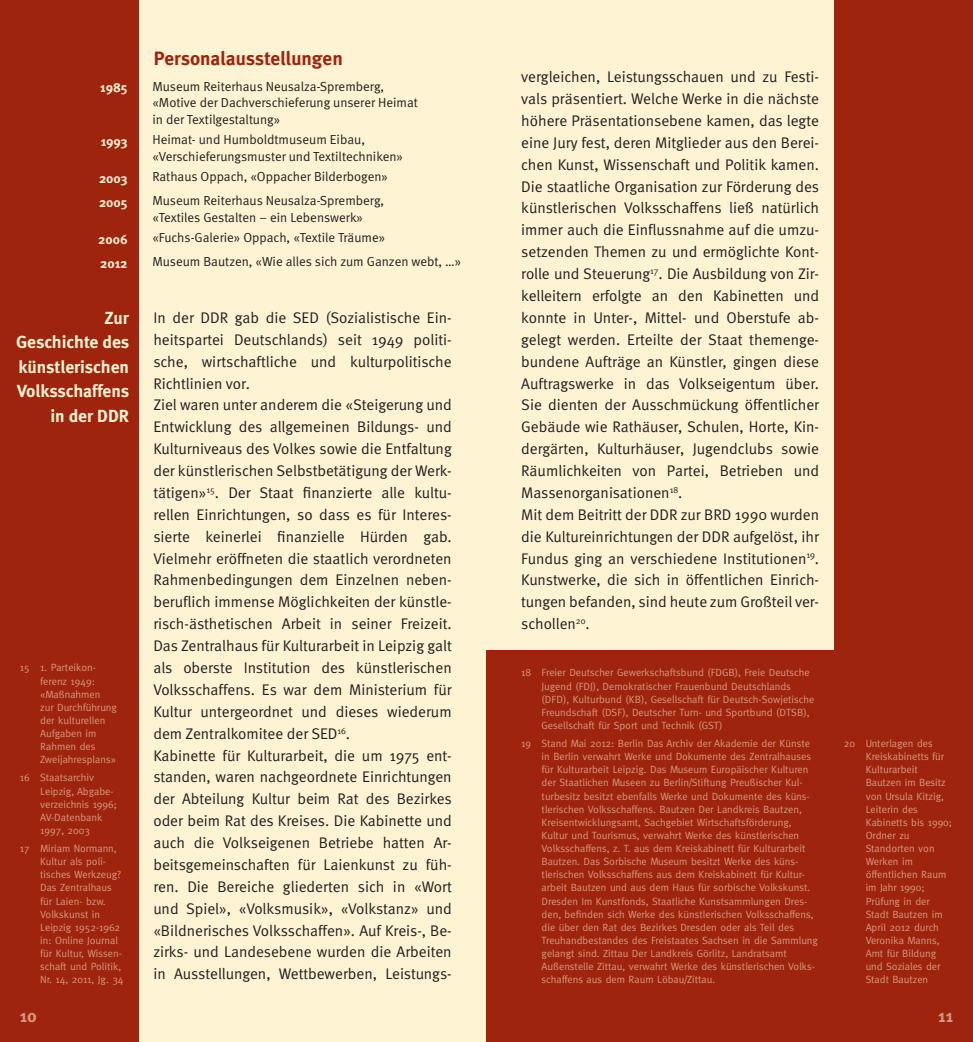
<style>
.page{position:relative;width:973px;height:1042px;background:#fff}
.page>*{position:absolute;margin:0;border:0;box-sizing:border-box;transform-origin:0 0}
.t1{font:700 19.25px "Meta Plus";letter-spacing:-.005em;color:#9e240d}
.t2{font:700 17.5px/24.5px "Meta";letter-spacing:-.005em;color:#fef3d2;text-align:right}
.t3{font:700 17.5px "Meta";color:#d5987e}
.t4{font:15.4px/21.9px "Meta Normal";color:#231f20}
.t5{font:13.12px/16.6px "Meta Normal";color:#231f20}
.t6{font:700 13.12px "Meta";color:#fef3d2}
.t7{font:10.5px/13.1px "Meta";color:#d5987e}
</style>
<div class="page">
<div style="left:0;top:0;width:972px;height:1042px;background:#fef3d2"></div>
<div style="left:0;top:0;width:139px;height:1042px;background:#9e240d"></div>
<div style="left:833px;top:0;width:139px;height:1042px;background:#9e240d"></div>
<div style="left:486px;top:650px;width:486px;height:392px;background:#9e240d"></div>
<p class="t1" style="left:153px;top:47px;width:191px">Personalausstellungen</p>
<p class="t6" style="left:100px;top:80px;width:29px">1985</p>
<p class="t5" style="left:152px;top:77px;width:267px">Museum Reiterhaus Neusalza-Spremberg, «Motive der Dachverschieferung unserer Heimat in der Textilgestaltung»</p>
<p class="t6" style="left:101px;top:134px;width:28px">1993</p>
<p class="t5" style="left:152px;top:131px;width:252px">Heimat- und Humboldtmuseum Eibau, «Verschieferungsmuster und Textiltechniken»</p>
<p class="t6" style="left:99px;top:170px;width:30px">2003</p>
<p class="t5" style="left:152px;top:168px;width:237px">Rathaus Oppach, «Oppacher Bilderbogen»</p>
<p class="t6" style="left:99px;top:195px;width:30px">2005</p>
<p class="t5" style="left:152px;top:192px;width:233px">Museum Reiterhaus Neusalza-Spremberg, «Textiles Gestalten – ein Lebenswerk»</p>
<p class="t6" style="left:98px;top:232px;width:31px">2006</p>
<p class="t5" style="left:152px;top:229px;width:234px">«Fuchs-Galerie» Oppach, «Textile Träume»</p>
<p class="t6" style="left:100px;top:256px;width:29px">2012</p>
<p class="t5" style="left:152px;top:253px;width:310px">Museum Bautzen, «Wie alles sich zum Ganzen webt, …»</p>
<p class="t2" style="left:16px;top:305px;width:115px">Zur<br>Geschichte des künstlerischen<br>Volksschaffens in der DDR</p>
<p class="t7" style="left:40px;top:661px;width:78px;text-indent:-20px">15 1. Parteikon&shy;ferenz 1949: «Maßnahmen<br>zur Durchführung der kulturellen<br>Aufgaben im<br>Rahmen des<br>Zweijahresplans»</p>
<p class="t7" style="left:40px;top:771px;width:78px;text-indent:-20px">16 Staatsarchiv<br>Leipzig, Abgabe&shy;verzeichnis 1996;<br>AV-Datenbank<br>1997, 2003</p>
<p class="t7" style="left:40px;top:842px;width:85px;text-indent:-20px">17 Miriam Normann,<br>Kultur als poli&shy;tisches Werkzeug?<br>Das Zentralhaus für Laien- bzw.<br>Volkskunst in<br>Leipzig 1952-1962 in: Online Journal für Kultur, Wissen&shy;schaft und Politik,<br>Nr. 14, 2011, Jg. 34</p>
<p class="t3" style="left:20px;top:1005px;width:19px">10</p>
<p class="t4" style="left:153px;top:306px;width:300px">In der DDR gab die SED (Sozialistische Ein&shy;heitspartei Deutschlands) seit 1949 politi&shy;sche, wirtschaftliche und kulturpolitische Richtlinien vor.<br>Ziel waren unter anderem die «Steigerung und Entwicklung des allgemeinen Bildungs- und Kulturniveaus des Volkes sowie die Entfaltung der künstlerischen Selbstbetätigung der Werk&shy;tätigen»<sup>15</sup>. Der Staat finanzierte alle kultu&shy;rellen Einrichtungen, so dass es für Interes&shy;sierte keinerlei finanzielle Hürden gab.<br>Vielmehr eröffneten die staatlich verordneten Rahmenbedingungen dem Einzelnen neben&shy;beruflich immense Möglichkeiten der künstle&shy;risch-ästhetischen Arbeit in seiner Freizeit.<br>Das Zentralhaus für Kulturarbeit in Leipzig galt als oberste Institution des künstlerischen Volksschaffens. Es war dem Ministerium für Kultur untergeordnet und dieses wiederum dem Zentralkomitee der SED<sup>16</sup>.<br>Kabinette für Kulturarbeit, die um 1975 ent&shy;standen, waren nachgeordnete Einrichtungen der Abteilung Kultur beim Rat des Bezirkes oder beim Rat des Kreises. Die Kabinette und auch die Volkseigenen Betriebe hatten Ar&shy;beitsgemeinschaften für Laienkunst zu füh&shy;ren. Die Bereiche gliederten sich in «Wort und Spiel», «Volksmusik», «Volkstanz» und «Bildnerisches Volksschaffen». Auf Kreis-, Be&shy;zirks- und Landesebene wurden die Arbeiten in Ausstellungen, Wettbewerben, Leistungs-</p>
<p class="t4" style="left:521px;top:66px;width:299px">vergleichen, Leistungsschauen und zu Festi&shy;vals präsentiert. Welche Werke in die nächste höhere Präsentationsebene kamen, das legte eine Jury fest, deren Mitglieder aus den Berei&shy;chen Kunst, Wissenschaft und Politik kamen.<br>Die staatliche Organisation zur Förderung des künstlerischen Volksschaffens ließ natürlich immer auch die Einflussnahme auf die umzu&shy;setzenden Themen zu und ermöglichte Kont&shy;rolle und Steuerung<sup>17</sup>. Die Ausbildung von Zir&shy;kelleitern erfolgte an den Kabinetten und konnte in Unter-, Mittel- und Oberstufe ab&shy;gelegt werden. Erteilte der Staat themenge&shy;bundene Aufträge an Künstler, gingen diese Auftragswerke in das Volkseigentum über.<br>Sie dienten der Ausschmückung öffentlicher Gebäude wie Rathäuser, Schulen, Horte, Kin&shy;dergärten, Kulturhäuser, Jugendclubs sowie Räumlichkeiten von Partei, Betrieben und Massenorganisationen<sup>18</sup>.<br>Mit dem Beitritt der DDR zur BRD 1990 wurden die Kultureinrichtungen der DDR aufgelöst, ihr Fundus ging an verschiedene Institutionen<sup>19</sup>.<br>Kunstwerke, die sich in öffentlichen Einrich&shy;tungen befanden, sind heute zum Großteil ver&shy;schollen<sup>20</sup>.</p>
<p class="t7" style="left:541px;top:666px;width:274px;text-indent:-20px">18 Freier Deutscher Gewerkschaftsbund (FDGB), Freie Deutsche Jugend (FDJ), Demokratischer Frauenbund Deutschlands (DFD), Kulturbund (KB), Gesellschaft für Deutsch-Sowjetische Freundschaft (DSF), Deutscher Turn- und Sportbund (DTSB), Gesellschaft für Sport und Technik (GST)</p>
<p class="t7" style="left:541px;top:737px;width:278px;text-indent:-20px">19 Stand Mai 2012: Berlin Das Archiv der Akademie der Künste in Berlin verwahrt Werke und Dokumente des Zentralhauses für Kulturarbeit Leipzig. Das Museum Europäischer Kulturen der Staatlichen Museen zu Berlin/Stiftung Preußischer Kul&shy;turbesitz besitzt ebenfalls Werke und Dokumente des küns&shy;tlerischen Volksschaffens. Bautzen Der Landkreis Bautzen, Kreisentwicklungsamt, Sachgebiet Wirtschaftsförderung, Kultur und Tourismus, verwahrt Werke des künstlerischen Volksschaffens, z. T. aus dem Kreiskabinett für Kulturarbeit Bautzen. Das Sorbische Museum besitzt Werke des küns&shy;tlerischen Volksschaffens aus dem Kreiskabinett für Kultur&shy;arbeit Bautzen und aus dem Haus für sorbische Volkskunst.<br>Dresden Im Kunstfonds, Staatliche Kunstsammlungen Dres&shy;den, befinden sich Werke des künstlerischen Volksschaffens, die über den Rat des Bezirkes Dresden oder als Teil des Treuhandbestandes des Freistaates Sachsen in die Sammlung gelangt sind. Zittau Der Landkreis Görlitz, Landratsamt Außenstelle Zittau, verwahrt Werke des künstlerischen Volks&shy;schaffens aus dem Raum Löbau/Zittau.</p>
<p class="t7" style="left:865px;top:737px;width:88px;text-indent:-22px">20 Unterlagen des<br>Kreiskabinetts für<br>Kulturarbeit<br>Bautzen im Besitz von Ursula Kitzig,<br>Leiterin des<br>Kabinetts bis 1990;<br>Ordner zu<br>Standorten von<br>Werken im öffentlichen Raum im Jahr 1990;<br>Prüfung in der<br>Stadt Bautzen im<br>April 2012 durch<br>Veronika Manns,<br>Amt für Bildung und Soziales der<br>Stadt Bautzen</p>
<p class="t3" style="left:938px;top:1005px;width:16px">11</p>
</div>
